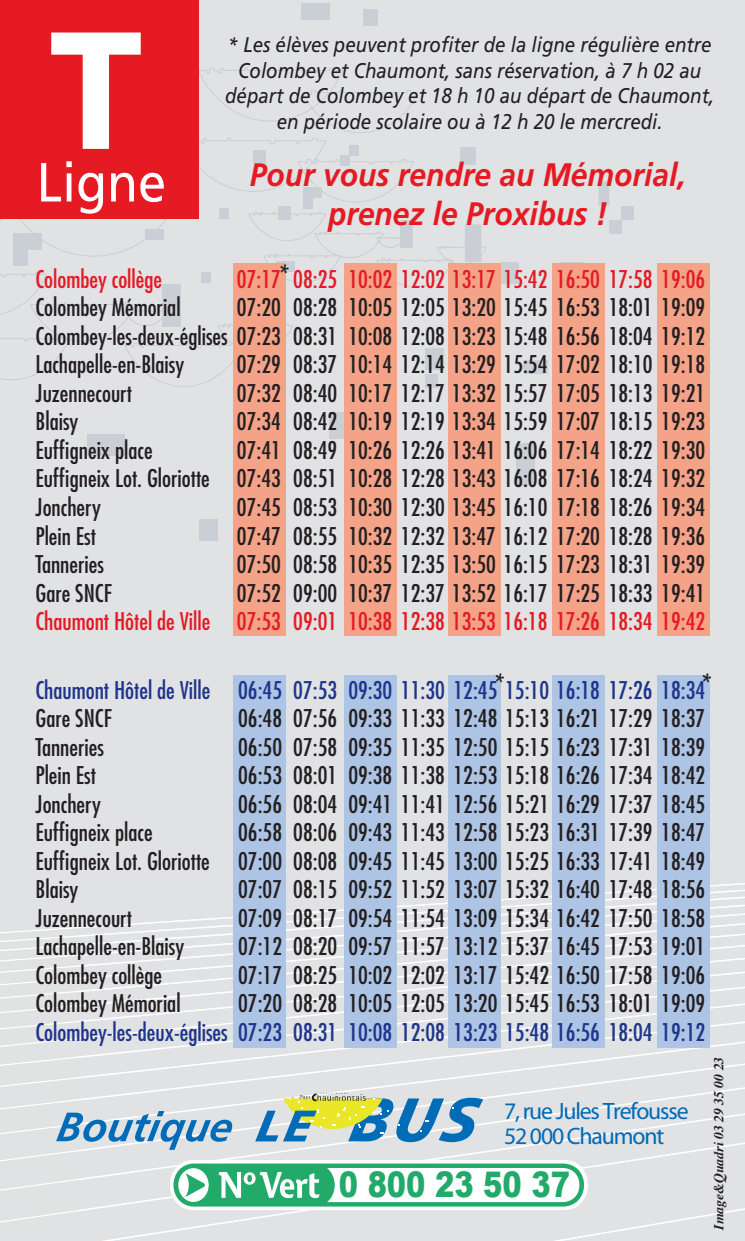
<style>
.page{position:relative;width:745px;height:1241px;background:#fff}
.page>*{position:absolute;margin:0;border:0;box-sizing:border-box;transform-origin:0 0}
.t1{font:700 172.5px "Myriad";color:#fff}
.t2{font:55px "Frutiger";color:#fff;scale:.92 1}
.t3{font:900 35.25px "Arial";color:#21aa69;scale:.82 1}
.t4{font:italic 700 32.5px "Frutiger";color:#e51a23;scale:.92 1}
.t5{font:condensed 23.75px "Futura";color:#231f20}
.t6{font:condensed 23.75px "Futura";color:#1e358b}
.t7{font:condensed 23.75px "Futura";color:#e51a23}
.t8{font:23.75px/25px "Myriad Pro";letter-spacing:-.05em;color:#006bb6}
.t9{font:italic 22.5px "Frutiger";color:#231f20;scale:.92 1}
.t10{font:italic 21.25px/25.5px "Frutiger";color:#231f20;text-align:center;scale:.88 1}
.t11{font:italic 700 13.75px "Times";color:#231f20}
</style>
<div class="page">
<div style="left:0;top:0;width:744px;height:1240px;background:#e1e2e4"></div>
<div style="left:301px;top:3px;width:28px;height:16px;background:#cacfd5"></div>
<div style="left:328px;top:412px;width:24px;height:27px;background:#cacfd5"></div>
<div style="left:363px;top:9px;width:14px;height:16px;background:#cacfd5"></div>
<div style="left:87px;top:434px;width:37px;height:21px;background:#cacfd5"></div>
<div style="left:500px;top:262px;width:18px;height:22px;background:#cacfd5"></div>
<div style="left:516px;top:443px;width:18px;height:43px;background:#cacfd5"></div>
<div style="left:199px;top:519px;width:19px;height:21px;background:#cacfd5"></div>
<svg style="left:0;top:50px;width:486px;height:337px"></svg>
<div style="left:460px;top:147px;width:15px;height:17px;background:#cacfd5"></div>
<div style="left:598px;top:181px;width:11px;height:25px;background:#cacfd5"></div>
<div style="left:275px;top:261px;width:19px;height:10px;background:#cacfd5"></div>
<div style="left:145px;top:229px;width:19px;height:11px;background:#cacfd5"></div>
<div style="left:349px;top:145px;width:10px;height:10px;background:#cacfd5"></div>
<div style="left:340px;top:155px;width:9px;height:11px;background:#cacfd5"></div>
<div style="left:303px;top:187px;width:9px;height:21px;background:#cacfd5"></div>
<div style="left:312px;top:187px;width:10px;height:11px;background:#cacfd5"></div>
<div style="left:219px;top:208px;width:10px;height:11px;background:#cacfd5"></div>
<div style="left:201px;top:272px;width:9px;height:10px;background:#cacfd5"></div>
<div style="left:253px;top:150px;width:13px;height:14px;background:#cacfd5"></div>
<div style="left:278px;top:206px;width:12px;height:14px;background:#cacfd5"></div>
<div style="left:400px;top:220px;width:13px;height:28px;background:#cacfd5"></div>
<div style="left:523px;top:359px;width:25px;height:14px;background:#cacfd5"></div>
<div style="left:621px;top:206px;width:12px;height:14px;background:#cacfd5"></div>
<div style="left:609px;top:220px;width:12px;height:14px;background:#cacfd5"></div>
<div style="left:560px;top:262px;width:12px;height:28px;background:#cacfd5"></div>
<div style="left:572px;top:262px;width:12px;height:14px;background:#cacfd5"></div>
<div style="left:425px;top:374px;width:12px;height:14px;background:#cacfd5"></div>
<div style="left:0;top:0;width:198px;height:218px;background:#e51a23"></div>
<svg style="left:109px;top:1211px;width:627px;height:29px"></svg>
<svg style="left:75px;top:1180px;width:669px;height:31px"></svg>
<svg style="left:0;top:1210px;width:75px;height:12px"></svg>
<svg style="left:75px;top:1151px;width:622px;height:29px"></svg>
<svg style="left:0;top:1179px;width:75px;height:11px"></svg>
<svg style="left:233px;top:1124px;width:511px;height:27px"></svg>
<svg style="left:233px;top:1100px;width:511px;height:24px"></svg>
<svg style="left:75px;top:1078px;width:669px;height:22px"></svg>
<svg style="left:75px;top:1057px;width:669px;height:21px"></svg>
<svg style="left:1px;top:1077px;width:74px;height:9px"></svg>
<svg style="left:75px;top:1039px;width:669px;height:18px"></svg>
<svg style="left:0;top:1057px;width:75px;height:8px"></svg>
<svg style="left:75px;top:1022px;width:669px;height:17px"></svg>
<svg style="left:0;top:1038px;width:75px;height:8px"></svg>
<svg style="left:75px;top:1006px;width:669px;height:16px"></svg>
<svg style="left:0;top:1021px;width:75px;height:8px"></svg>
<svg style="left:75px;top:998px;width:669px;height:8px"></svg>
<svg style="left:0;top:1005px;width:75px;height:8px"></svg>
<svg style="left:0;top:882px;width:744px;height:116px"></svg>
<svg style="left:170px;top:1159px;width:417px;height:50px;background:#e7f3ee"></svg>
<div style="left:173px;top:1163px;width:410px;height:43px;background:#21aa69;border-radius:21px"></div>
<div style="left:178px;top:1167px;width:30px;height:34px;background:#fff;border-radius:50%"></div>
<svg style="left:185px;top:1173px;width:20px;height:23px"></svg>
<svg style="left:218px;top:1172px;width:101px;height:25px"></svg>
<div style="left:327px;top:1167px;width:252px;height:34px;background:#fff"></div>
<svg style="left:255px;top:1092px;width:228px;height:49px"></svg>
<svg style="left:0;top:1099px;width:233px;height:62px"></svg>
<div style="left:344px;top:263px;width:52px;height:372px;background:#f4a388"></div>
<div style="left:344px;top:675px;width:52px;height:372px;background:#adc4e5"></div>
<div style="left:448px;top:263px;width:52px;height:372px;background:#f4a388"></div>
<div style="left:448px;top:675px;width:52px;height:372px;background:#adc4e5"></div>
<div style="left:552px;top:263px;width:52px;height:372px;background:#f4a388"></div>
<div style="left:552px;top:675px;width:52px;height:372px;background:#adc4e5"></div>
<div style="left:656px;top:263px;width:53px;height:372px;background:#f4a388"></div>
<div style="left:656px;top:675px;width:53px;height:372px;background:#adc4e5"></div>
<div style="left:233px;top:263px;width:52px;height:372px;background:#f4a388"></div>
<div style="left:233px;top:675px;width:52px;height:372px;background:#adc4e5"></div>
<p class="t1" style="left:49px;top:2px;width:96px">T</p>
<p class="t2" style="left:37px;top:150px;width:142px">Ligne</p>
<p class="t10" style="left:225px;top:32px;width:557px">* Les élèves peuvent profiter de la ligne régulière entre Colombey et Chaumont, sans réservation, à 7 h 02 au départ de Colombey et 18 h 10 au départ de Chaumont, en période scolaire ou à 12 h 20 le mercredi.</p>
<p class="t4" style="left:250px;top:155px;width:475px">Pour vous rendre au Mémorial,</p>
<p class="t4" style="left:328px;top:194px;width:305px">prenez le Proxibus !</p>
<p class="t9" style="left:278px;top:259px;width:14px">*</p>
<p class="t7" style="left:35px;top:264px;width:128px">Colombey collège</p>
<p class="t7" style="left:237px;top:264px;width:469px">07:17 08:25 10:02 12:02 13:17 15:42 16:50 17:58 19:06</p>
<p class="t5" style="left:35px;top:292px;width:146px">Colombey Mémorial</p>
<p class="t5" style="left:237px;top:292px;width:469px">07:20 08:28 10:05 12:05 13:20 15:45 16:53 18:01 19:09</p>
<p class="t5" style="left:35px;top:321px;width:670px">Colombey-les-deux-églises 07:23 08:31 10:08 12:08 13:23 15:48 16:56 18:04 19:12</p>
<p class="t5" style="left:35px;top:349px;width:150px">Lachapelle-en-Blaisy</p>
<p class="t5" style="left:237px;top:349px;width:469px">07:29 08:37 10:14 12:14 13:29 15:54 17:02 18:10 19:18</p>
<p class="t5" style="left:35px;top:378px;width:98px">Juzennecourt</p>
<p class="t5" style="left:237px;top:378px;width:469px">07:32 08:40 10:17 12:17 13:32 15:57 17:05 18:13 19:21</p>
<p class="t5" style="left:35px;top:406px;width:44px">Blaisy</p>
<p class="t5" style="left:237px;top:406px;width:469px">07:34 08:42 10:19 12:19 13:34 15:59 17:07 18:15 19:23</p>
<p class="t5" style="left:35px;top:435px;width:119px">Euffigneix place</p>
<p class="t5" style="left:237px;top:435px;width:469px">07:41 08:49 10:26 12:26 13:41 16:06 17:14 18:22 19:30</p>
<p class="t5" style="left:35px;top:463px;width:670px">Euffigneix Lot. Gloriotte 07:43 08:51 10:28 12:28 13:43 16:08 17:16 18:24 19:32</p>
<p class="t5" style="left:35px;top:492px;width:67px">Jonchery</p>
<p class="t5" style="left:237px;top:492px;width:469px">07:45 08:53 10:30 12:30 13:45 16:10 17:18 18:26 19:34</p>
<p class="t5" style="left:35px;top:520px;width:62px">Plein Est</p>
<p class="t5" style="left:237px;top:520px;width:469px">07:47 08:55 10:32 12:32 13:47 16:12 17:20 18:28 19:36</p>
<p class="t5" style="left:35px;top:549px;width:70px">Tanneries</p>
<p class="t5" style="left:237px;top:549px;width:469px">07:50 08:58 10:35 12:35 13:50 16:15 17:23 18:31 19:39</p>
<p class="t5" style="left:35px;top:577px;width:78px">Gare SNCF</p>
<p class="t5" style="left:237px;top:577px;width:469px">07:52 09:00 10:37 12:37 13:52 16:17 17:25 18:33 19:41</p>
<p class="t7" style="left:35px;top:606px;width:670px">Chaumont Hôtel de Ville 07:53 09:01 10:38 12:38 13:53 16:18 17:26 18:34 19:42</p>
<p class="t9" style="left:493px;top:668px;width:14px">*</p>
<p class="t9" style="left:699px;top:668px;width:14px">*</p>
<p class="t6" style="left:35px;top:674px;width:670px">Chaumont Hôtel de Ville 06:45 07:53 09:30 11:30 12:45 15:10 16:18 17:26 18:34</p>
<p class="t5" style="left:35px;top:703px;width:78px">Gare SNCF</p>
<p class="t5" style="left:238px;top:703px;width:468px">06:48 07:56 09:33 11:33 12:48 15:13 16:21 17:29 18:37</p>
<p class="t5" style="left:35px;top:731px;width:70px">Tanneries</p>
<p class="t5" style="left:238px;top:731px;width:468px">06:50 07:58 09:35 11:35 12:50 15:15 16:23 17:31 18:39</p>
<p class="t5" style="left:35px;top:760px;width:62px">Plein Est</p>
<p class="t5" style="left:238px;top:760px;width:468px">06:53 08:01 09:38 11:38 12:53 15:18 16:26 17:34 18:42</p>
<p class="t5" style="left:35px;top:788px;width:67px">Jonchery</p>
<p class="t5" style="left:238px;top:788px;width:468px">06:56 08:04 09:41 11:41 12:56 15:21 16:29 17:37 18:45</p>
<p class="t5" style="left:35px;top:817px;width:119px">Euffigneix place</p>
<p class="t5" style="left:238px;top:817px;width:468px">06:58 08:06 09:43 11:43 12:58 15:23 16:31 17:39 18:47</p>
<p class="t5" style="left:35px;top:845px;width:670px">Euffigneix Lot. Gloriotte 07:00 08:08 09:45 11:45 13:00 15:25 16:33 17:41 18:49</p>
<p class="t5" style="left:35px;top:874px;width:44px">Blaisy</p>
<p class="t5" style="left:238px;top:874px;width:468px">07:07 08:15 09:52 11:52 13:07 15:32 16:40 17:48 18:56</p>
<p class="t5" style="left:35px;top:902px;width:98px">Juzennecourt</p>
<p class="t5" style="left:238px;top:902px;width:468px">07:09 08:17 09:54 11:54 13:09 15:34 16:42 17:50 18:58</p>
<p class="t5" style="left:35px;top:931px;width:150px">Lachapelle-en-Blaisy</p>
<p class="t5" style="left:238px;top:931px;width:468px">07:12 08:20 09:57 11:57 13:12 15:37 16:45 17:53 19:01</p>
<p class="t5" style="left:35px;top:959px;width:128px">Colombey collège</p>
<p class="t5" style="left:238px;top:959px;width:468px">07:17 08:25 10:02 12:02 13:17 15:42 16:50 17:58 19:06</p>
<p class="t5" style="left:35px;top:988px;width:146px">Colombey Mémorial</p>
<p class="t5" style="left:238px;top:988px;width:468px">07:20 08:28 10:05 12:05 13:20 15:45 16:53 18:01 19:09</p>
<p class="t6" style="left:35px;top:1016px;width:670px">Colombey-les-deux-églises 07:23 08:31 10:08 12:08 13:23 15:48 16:56 18:04 19:12</p>
<p class="t8" style="left:503px;top:1097px;width:186px">7, rue Jules Trefousse<br>52 000 Chaumont</p>
<p class="t3" style="left:338px;top:1164px;width:283px">0 800 23 50 37</p>
<p class="t11" style="left:705px;top:1229px;width:175px;rotate:-90deg">Image&amp;Quadri 03 29 35 00 23</p>
</div>
